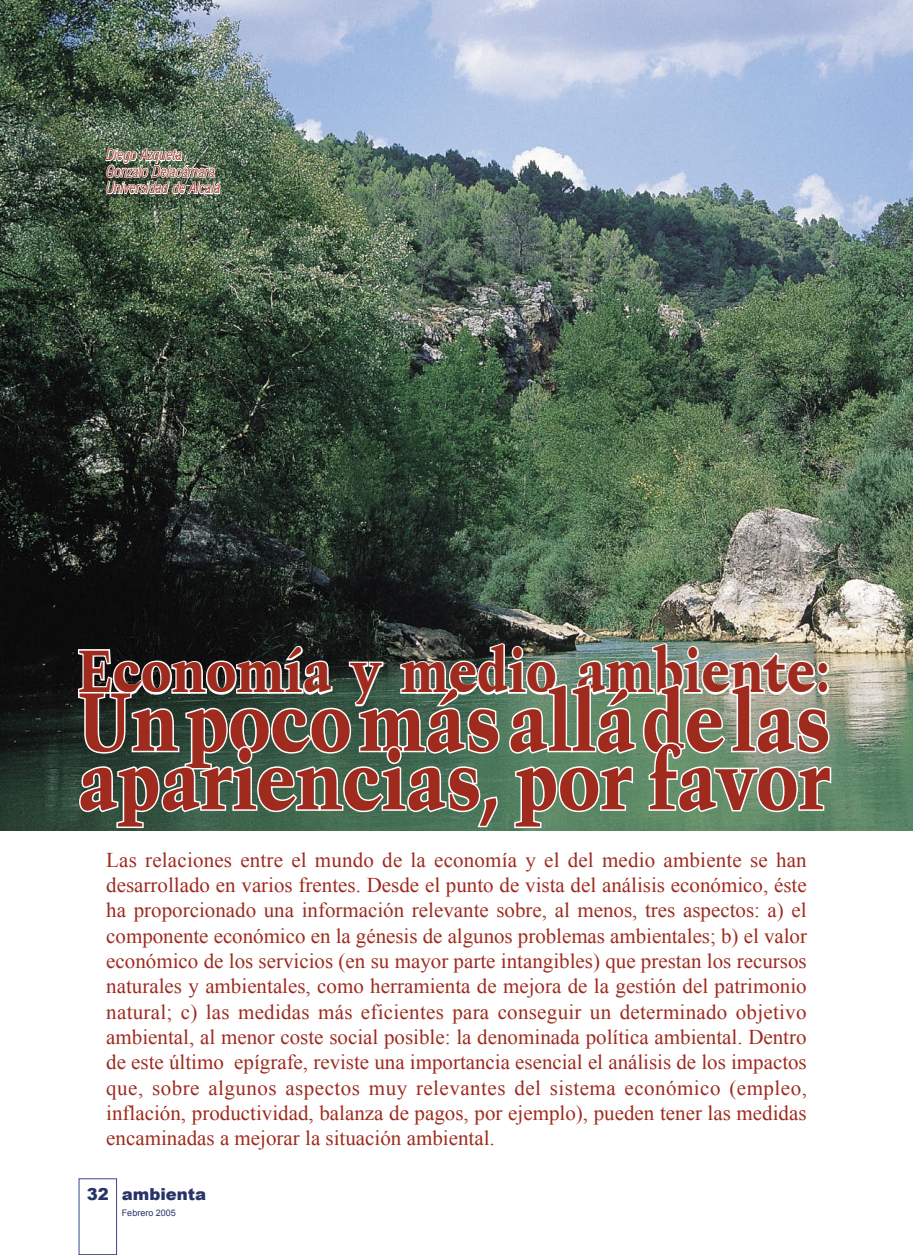
<style>
.page{position:relative;width:913px;height:1255px;background:#fff}
.page>*{position:absolute;margin:0;border:0;box-sizing:border-box;transform-origin:0 0}
.Titulares{font:900 82.5px/58.5px "Kuenstler 480 BT";color:#9e2b1e;scale:.8 1}
.Titulares-2{font:900 60px "Kuenstler 480 BT";color:#9e2b1e;scale:.8 1}
.Entradillas{font:21px/25.3px "Times New Roman";color:#9e2b1e;text-align:justify}
.t1{font:900 16.5px "Arial";color:#283366}
.firma2{font:italic 300 condensed 15px "Swiss 721 BT";color:#9e2b1e}
.t2{font:9px "Arial";color:#283366}
</style>
<div class="page">
<div style="left:79px;top:1178px;width:38px;height:76px;border:1px solid #36478b"></div>
<img style="left:0;top:0;width:913px;height:830px">
<svg style="left:104px;top:140px;width:118px;height:66px"></svg>
<svg style="left:76px;top:641px;width:757px;height:188px"></svg>
<p class="firma2" style="left:106px;top:146px;width:77px">Diego Azqueta</p>
<p class="firma2" style="left:106px;top:162px;width:110px">Gonzalo Delacámara</p>
<p class="firma2" style="left:106px;top:179px;width:116px">Universidad de Alcalá</p>
<p class="Titulares-2" style="left:78px;top:634px;width:942px">Economía y medio ambiente:</p>
<p class="Titulares" style="left:78px;top:691px;width:942px">Un poco más allá de las apariencias, por favor</p>
<p class="Entradillas" style="left:106px;top:846px;width:702px">Las relaciones entre el mundo de la economía y el del medio ambiente se han desarrollado en varios frentes. Desde el punto de vista del análisis económico, éste ha proporcionado una información relevante sobre, al menos, tres aspectos: a) el componente económico en la génesis de algunos problemas ambientales; b) el valor económico de los servicios (en su mayor parte intangibles) que prestan los recursos naturales y ambientales, como herramienta de mejora de la gestión del patrimonio natural; c) las medidas más eficientes para conseguir un determinado objetivo ambiental, al menor coste social posible: la denominada política ambiental. Dentro de este último epígrafe, reviste una importancia esencial el análisis de los impactos que, sobre algunos aspectos muy relevantes del sistema económico (empleo, inflación, productividad, balanza de pagos, por ejemplo), pueden tener las medidas encaminadas a mejorar la situación ambiental.</p>
<p class="t1" style="left:87px;top:1181px;width:24px">32</p>
<p class="t1" style="left:122px;top:1181px;width:86px">ambienta</p>
<p class="t2" style="left:122px;top:1207px;width:56px">Febrero 2005</p>
</div>
